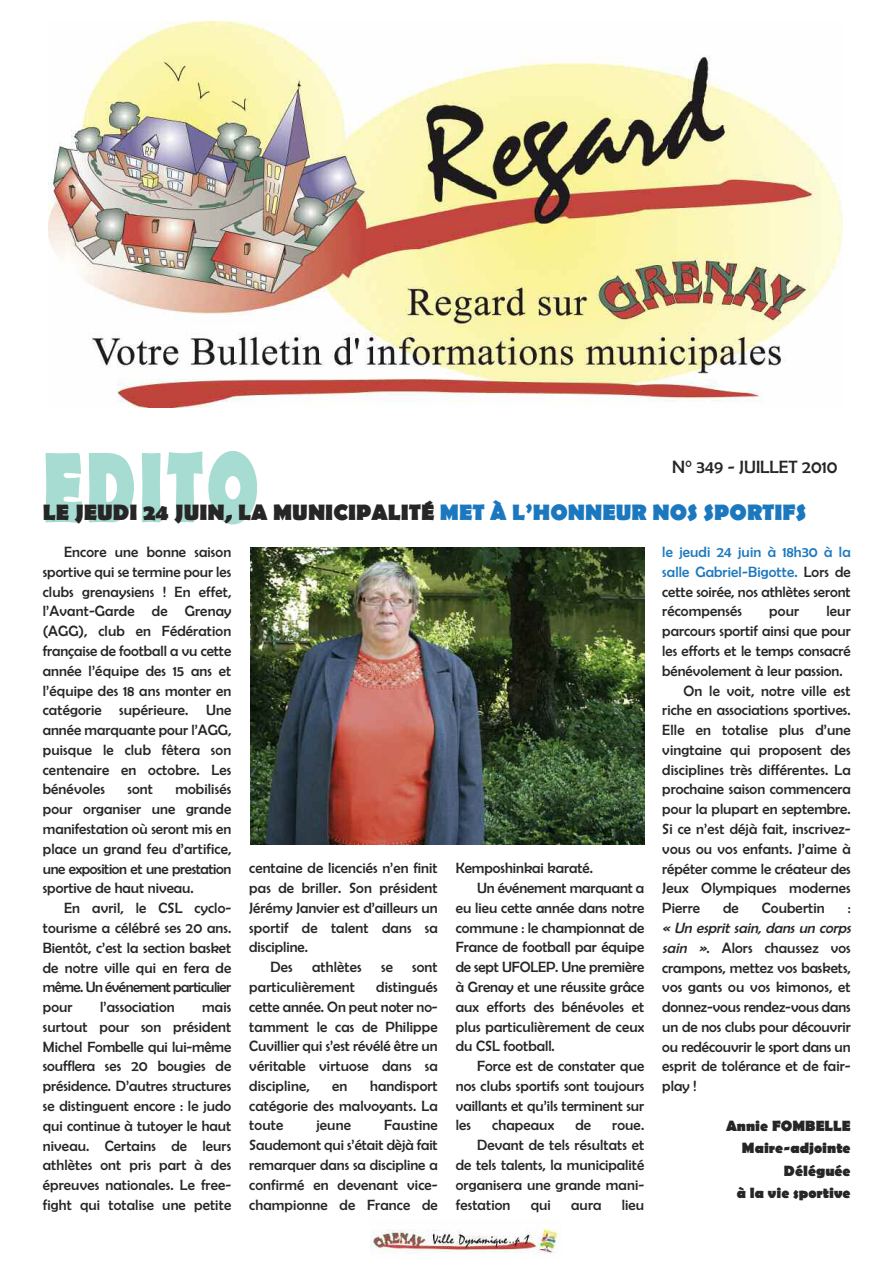
<style>
.page{position:relative;width:893px;height:1263px;background:#fff}
.page>*{position:absolute;margin:0;border:0;box-sizing:border-box;transform-origin:0 0}
.t1{font:700 22.5px "Berlin Sans FB";color:#272627}
.t2{font:18px "Berlin Sans FB";color:#272627}
.t3{font:15px/19.8px "Berlin Sans FB";letter-spacing:.005em;color:#272627;text-align:justify}
.t4{font:700 15px/22.4px "Berlin Sans FB";color:#272627;text-align:right}
.s1{color:#1c78be}
.s2{font-style:italic}
</style>
<div class="page">
<img style="left:49px;top:22px;width:793px;height:386px">
<img style="left:370px;top:1229px;width:190px;height:25px">
<img style="left:250px;top:548px;width:394px;height:297px">
<svg style="left:45px;top:451px;width:212px;height:73px"></svg>
<p class="t2" style="left:672px;top:457px;width:167px">N° 349 - JUILLET 2010</p>
<h1 class="t1" style="left:43px;top:500px;width:765px">LE JEUDI 24 JUIN, LA MUNICIPALITÉ <span class="s1">MET À L’HONNEUR NOS SPORTIFS</span></h1>
<p class="t3" style="left:43px;top:542px;width:190px;text-indent:21px">Encore une bonne saison sportive qui se termine pour les clubs grenaysiens ! En effet, l’Avant-Garde de Grenay (AGG), club en Fédération française de football a vu cette année l’équipe des 15 ans et l’équipe des 18 ans monter en catégorie supérieure. Une année marquante pour l’AGG, puisque le club fêtera son centenaire en octobre. Les bénévoles</p>
<p class="t3" style="left:43px;top:779px;width:190px;text-indent:133px">mobilisés pour organiser une grande manifestation où seront mis en place un grand feu d’artifice, une exposition et une prestation sportive de haut niveau.</p>
<p class="t3" style="left:43px;top:898px;width:190px;text-indent:21px">En avril, le CSL cyclo&shy;tourisme a célébré ses 20 ans.<br>Bientôt, c’est la section basket de notre ville qui en fera de même. Un événement particulier pour</p>
<p class="t3" style="left:127px;top:779px;width:27px">sont</p>
<p class="t3" style="left:100px;top:997px;width:76px">l’association</p>
<p class="t3" style="left:43px;top:997px;width:190px;text-indent:159px">mais surtout pour son président Michel Fombelle qui lui-même soufflera ses 20 bougies de présidence. D’autres structures se distinguent encore : le judo qui continue à tutoyer le haut niveau. Certains de leurs athlètes ont pris part à des épreuves nationales. Le free&shy;fight qui totalise une petite</p>
<p class="t3" style="left:249px;top:858px;width:190px">centaine de licenciés n’en finit</p>
<p class="t3" style="left:249px;top:878px;width:190px">pas de briller. Son président</p>
<p class="t3" style="left:249px;top:898px;width:190px">Jérémy Janvier est d’ailleurs un</p>
<p class="t3" style="left:249px;top:917px;width:190px">sportif de talent dans sa</p>
<p class="t3" style="left:249px;top:937px;width:60px">discipline.</p>
<p class="t3" style="left:271px;top:957px;width:24px">Des</p>
<p class="t3" style="left:312px;top:957px;width:51px">athlètes</p>
<p class="t3" style="left:381px;top:957px;width:13px">se</p>
<p class="t3" style="left:412px;top:957px;width:27px">sont</p>
<p class="t3" style="left:249px;top:977px;width:107px">particulièrement</p>
<p class="t3" style="left:249px;top:977px;width:190px;text-indent:127px">distingués cette année. On peut noter no&shy;tamment le cas de Philippe Cuvillier qui s’est révélé être un véritable virtuose dans sa discipline,</p>
<p class="t3" style="left:249px;top:1076px;width:190px;text-indent:121px">handisport catégorie des malvoyants. La toute</p>
<p class="t3" style="left:332px;top:1076px;width:17px">en</p>
<p class="t3" style="left:249px;top:1115px;width:190px;text-indent:135px">Faustine Saudemont qui s’était dèjà fait remarquer dans sa discipline a confirmé en devenant vice&shy;championne de France de</p>
<p class="t3" style="left:316px;top:1115px;width:36px">jeune</p>
<p class="t3" style="left:456px;top:858px;width:139px">Kemposhinkai karaté.</p>
<p class="t3" style="left:477px;top:878px;width:169px">Un événement marquant a</p>
<p class="t3" style="left:456px;top:898px;width:190px">eu lieu cette année dans notre</p>
<p class="t3" style="left:456px;top:917px;width:190px">commune : le championnat de</p>
<p class="t3" style="left:456px;top:937px;width:190px">France de football par équipe</p>
<p class="t3" style="left:456px;top:957px;width:190px">de sept UFOLEP. Une première</p>
<p class="t3" style="left:456px;top:977px;width:190px">à Grenay et une réussite grâce</p>
<p class="t3" style="left:456px;top:997px;width:190px">aux efforts des bénévoles et</p>
<p class="t3" style="left:456px;top:1016px;width:190px">plus particulièrement de ceux</p>
<p class="t3" style="left:456px;top:1036px;width:101px">du CSL football.</p>
<p class="t3" style="left:477px;top:1056px;width:169px">Force est de constater que</p>
<p class="t3" style="left:456px;top:1076px;width:190px">nos clubs sportifs sont toujours</p>
<p class="t3" style="left:456px;top:1095px;width:190px">vaillants et qu’ils terminent sur</p>
<p class="t3" style="left:456px;top:1115px;width:17px">les</p>
<p class="t3" style="left:492px;top:1115px;width:63px">chapeaux</p>
<p class="t3" style="left:575px;top:1115px;width:17px">de</p>
<p class="t3" style="left:612px;top:1115px;width:33px">roue.</p>
<p class="t3" style="left:477px;top:1135px;width:169px">Devant de tels résultats et</p>
<p class="t3" style="left:456px;top:1155px;width:190px">de tels talents, la municipalité</p>
<p class="t3" style="left:456px;top:1175px;width:190px">organisera une grande mani-</p>
<p class="t3" style="left:456px;top:1194px;width:56px">festation</p>
<p class="t3" style="left:531px;top:1194px;width:22px">qui</p>
<p class="t3" style="left:571px;top:1194px;width:32px">aura</p>
<p class="t3" style="left:622px;top:1194px;width:24px">lieu</p>
<p class="t3" style="left:662px;top:542px;width:190px"><span class="s1">le jeudi 24 juin à 18h30 à la salle Gabriel-Bigotte.</span> Lors de cette soirée, nos athlètes seront récompensés</p>
<p class="t3" style="left:769px;top:601px;width:31px">pour</p>
<p class="t3" style="left:826px;top:601px;width:26px">leur</p>
<p class="t3" style="left:662px;top:621px;width:190px">parcours sportif ainsi que pour</p>
<p class="t3" style="left:662px;top:641px;width:190px">les efforts et le temps consacré</p>
<p class="t3" style="left:662px;top:661px;width:182px">bénévolement à leur passion.</p>
<p class="t3" style="left:683px;top:680px;width:169px">On le voit, notre ville est</p>
<p class="t3" style="left:662px;top:700px;width:190px">riche en associations sportives.</p>
<p class="t3" style="left:662px;top:720px;width:190px">Elle en totalise plus d’une</p>
<p class="t3" style="left:662px;top:740px;width:190px">vingtaine qui proposent des</p>
<p class="t3" style="left:662px;top:759px;width:190px">disciplines très différentes. La</p>
<p class="t3" style="left:662px;top:779px;width:190px">prochaine saison commencera</p>
<p class="t3" style="left:662px;top:799px;width:190px">pour la plupart en septembre.</p>
<p class="t3" style="left:662px;top:819px;width:190px">Si ce n’est déjà fait, inscrivez-</p>
<p class="t3" style="left:662px;top:839px;width:190px">vous ou vos enfants. J’aime à</p>
<p class="t3" style="left:662px;top:858px;width:190px">répéter comme le créateur des</p>
<p class="t3" style="left:662px;top:878px;width:190px">Jeux Olympiques modernes</p>
<p class="t3" style="left:662px;top:898px;width:39px">Pierre</p>
<p class="t3" style="left:723px;top:898px;width:17px">de</p>
<p class="t3" style="left:762px;top:898px;width:64px">Coubertin</p>
<p class="t3" style="left:848px;top:898px;width:4px">:</p>
<p class="t3" style="left:662px;top:918px;width:193px;text-align:left"><span class="s2">« Un esprit sain, dans un corps sain »</span>. Alors chaussez vos crampons, mettez vos baskets, vos gants ou vos kimonos, et donnez-vous rendez-vous dans un de nos clubs pour découvrir ou redécouvrir le sport dans un esprit de tolérance et de fair&shy;play !</p>
<p class="t4" style="left:726px;top:1115px;width:126px">Annie FOMBELLE<br>Maire-adjointe<br>Déléguée<br>à la vie sportive</p>
</div>
